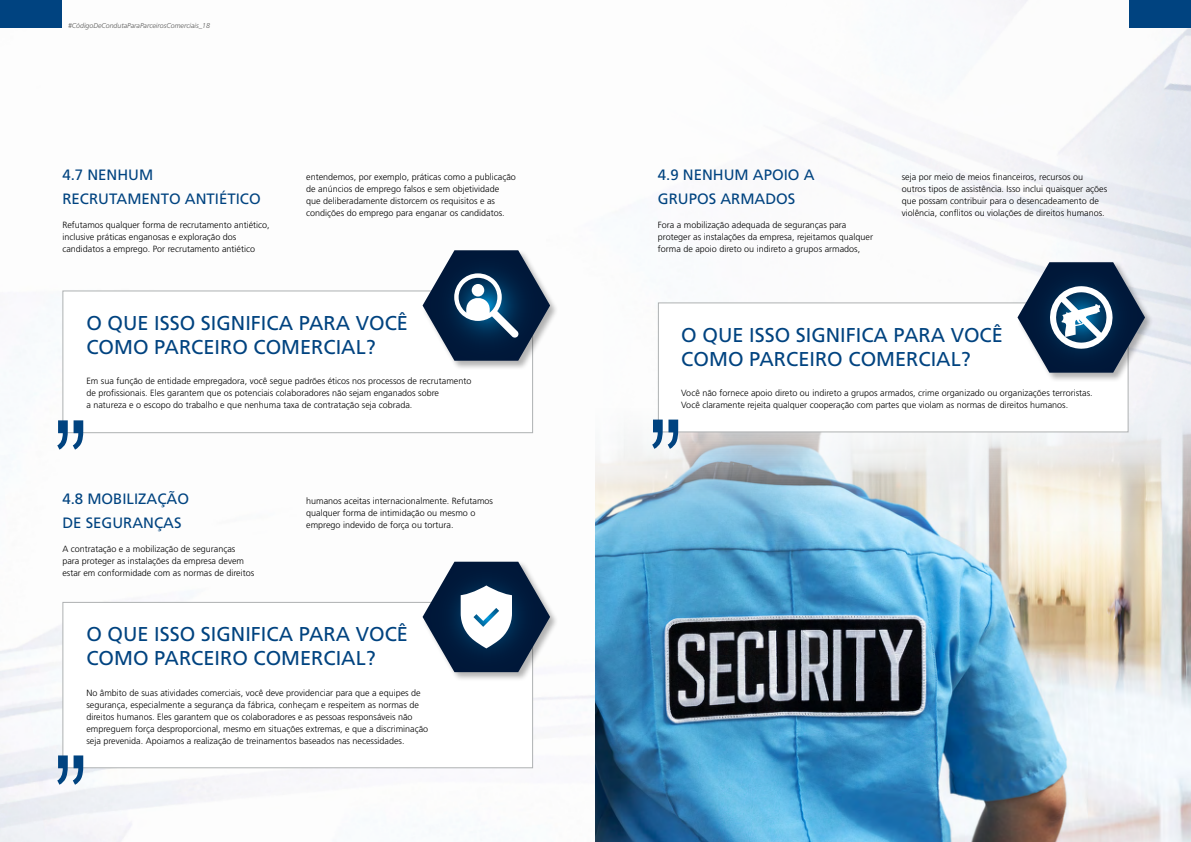
<style>
.page{position:relative;width:1191px;height:842px;background:#fff}
.page>*{position:absolute;margin:0;border:0;box-sizing:border-box;transform-origin:0 0}
._03b_Grundtext_Versalien_blau_12pt{font:20px/24px "Frutiger LT Pro";color:#004380}
.Subheadline{font:15px/24px "Frutiger LT Pro";color:#004380}
._03b_Grundtext_Versalien_blau_12pt-2{font:300 9px/12px "Frutiger LT Pro";color:#000}
._03b_Grundtext_Versalien_blau_12pt-3{font:italic 300 7px "Frutiger LT Pro";color:#575756}
</style>
<div class="page">
<div style="left:0;top:0;width:62px;height:28px;background:#004380"></div>
<div style="left:1129px;top:0;width:62px;height:28px;background:#004380"></div>
<img style="left:595px;top:409px;width:596px;height:433px">
<div style="left:62px;top:290px;width:471px;height:143px;background:#fff;border:1px solid #aeb1b2"></div>
<svg style="left:57px;top:420px;width:26px;height:30px"></svg>
<div style="left:421px;top:249px;width:138px;height:121px;background:#000;opacity:.3"></div>
<div style="left:658px;top:302px;width:470px;height:130px;background:#fff;border:1px solid #aeb1b2"></div>
<svg style="left:652px;top:420px;width:26px;height:29px"></svg>
<div style="left:1016px;top:261px;width:137px;height:121px;background:#000;opacity:.3"></div>
<div style="left:62px;top:602px;width:471px;height:166px;background:#fff;border:1px solid #aeb1b2"></div>
<svg style="left:57px;top:755px;width:26px;height:30px"></svg>
<div style="left:421px;top:560px;width:138px;height:122px;background:#000;opacity:.3"></div>
<svg style="left:422px;top:250px;width:128px;height:111px"></svg>
<svg style="left:422px;top:562px;width:128px;height:110px"></svg>
<svg style="left:1017px;top:262px;width:128px;height:111px"></svg>
<p class="_03b_Grundtext_Versalien_blau_12pt-3" style="left:68px;top:22px;width:143px">#CódigoDeCondutaParaParceirosComerciais_18</p>
<p class="Subheadline" style="left:62px;top:163px;width:200px">4.7 NENHUM<br>RECRUTAMENTO ANTIÉTICO</p>
<p class="_03b_Grundtext_Versalien_blau_12pt-2" style="left:62px;top:219px;width:209px">Refutamos qualquer forma de recrutamento antiético, inclusive práticas enganosas e exploração dos candidatos a emprego. Por recrutamento antiético</p>
<p class="_03b_Grundtext_Versalien_blau_12pt-2" style="left:306px;top:171px;width:211px">entendemos, por exemplo, práticas como a publicação de anúncios de emprego falsos e sem objetividade que deliberadamente distorcem os requisitos e as condições do emprego para enganar os candidatos.</p>
<p class="Subheadline" style="left:658px;top:163px;width:158px">4.9 NENHUM APOIO A<br>GRUPOS ARMADOS</p>
<p class="_03b_Grundtext_Versalien_blau_12pt-2" style="left:658px;top:219px;width:217px">Fora a mobilização adequada de seguranças para proteger as instalações da empresa, rejeitamos qualquer forma de apoio direto ou indireto a grupos armados,</p>
<p class="_03b_Grundtext_Versalien_blau_12pt-2" style="left:901px;top:171px;width:207px">seja por meio de meios financeiros, recursos ou outros tipos de assistência. Isso inclui quaisquer ações que possam contribuir para o desencadeamento de violência, conflitos ou violações de direitos humanos.</p>
<p class="_03b_Grundtext_Versalien_blau_12pt" style="left:86px;top:311px;width:323px">O QUE ISSO SIGNIFICA PARA VOCÊ<br>COMO PARCEIRO COMERCIAL?</p>
<p class="_03b_Grundtext_Versalien_blau_12pt-2" style="left:86px;top:375px;width:386px">Em sua função de entidade empregadora, você segue padrões éticos nos processos de recrutamento de profissionais. Eles garantem que os potenciais colaboradores não sejam enganados sobre<br>a natureza e o escopo do trabalho e que nenhuma taxa de contratação seja cobrada.</p>
<p class="Subheadline" style="left:62px;top:487px;width:128px">4.8 MOBILIZAÇÃO<br>DE SEGURANÇAS</p>
<p class="_03b_Grundtext_Versalien_blau_12pt-2" style="left:62px;top:543px;width:193px">A contratação e a mobilização de seguranças para proteger as instalações da empresa devem estar em conformidade com as normas de direitos</p>
<p class="_03b_Grundtext_Versalien_blau_12pt-2" style="left:306px;top:495px;width:188px">humanos aceitas internacionalmente. Refutamos qualquer forma de intimidação ou mesmo o emprego indevido de força ou tortura.</p>
<p class="_03b_Grundtext_Versalien_blau_12pt" style="left:86px;top:622px;width:323px">O QUE ISSO SIGNIFICA PARA VOCÊ<br>COMO PARCEIRO COMERCIAL?</p>
<p class="_03b_Grundtext_Versalien_blau_12pt-2" style="left:86px;top:687px;width:343px">No âmbito de suas atividades comerciais, você deve providenciar para que a equipes de segurança, especialmente a segurança da fábrica, conheçam e respeitem as normas de direitos humanos. Eles garantem que os colaboradores e as pessoas responsáveis não empreguem força desproporcional, mesmo em situações extremas, e que a discriminação seja prevenida. Apoiamos a realização de treinamentos baseados nas necessidades.</p>
<p class="_03b_Grundtext_Versalien_blau_12pt" style="left:681px;top:323px;width:323px">O QUE ISSO SIGNIFICA PARA VOCÊ<br>COMO PARCEIRO COMERCIAL?</p>
<p class="_03b_Grundtext_Versalien_blau_12pt-2" style="left:681px;top:387px;width:413px">Você não fornece apoio direto ou indireto a grupos armados, crime organizado ou organizações terroristas.<br>Você claramente rejeita qualquer cooperação com partes que violam as normas de direitos humanos.</p>
</div>
